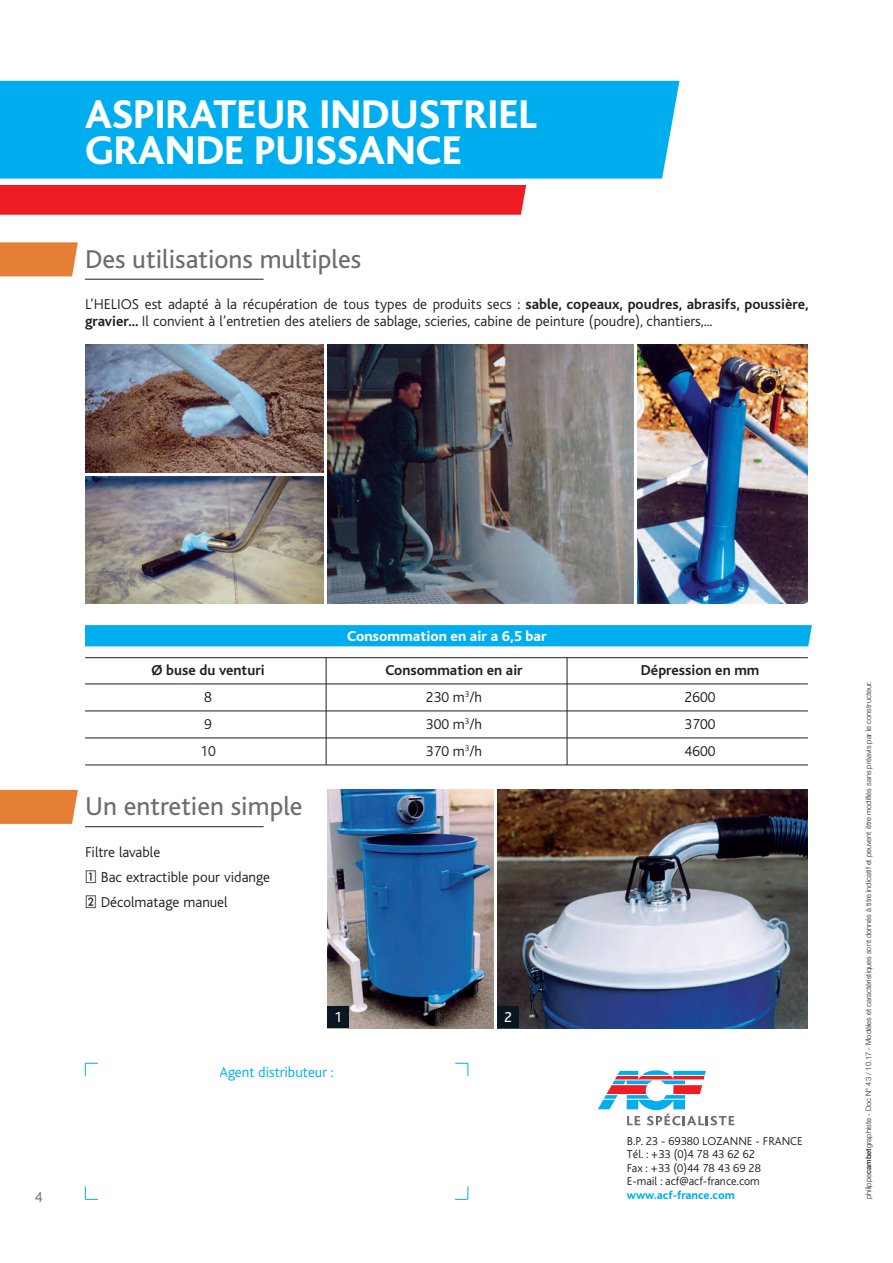
<style>
.page{position:relative;width:893px;height:1263px;background:#fff}
.page>*{position:absolute;margin:0;border:0;box-sizing:border-box;transform-origin:0 0}
.t1{font:800 42px/36px "Bliss";color:#fff}
.t2{font:27px "Bliss";color:#6c6d70}
.t3{font:300 15px/25px "Bliss";color:#231f20}
.t4{font:700 15px "Bliss";color:#231f20}
.t5{font:800 15px "Bliss";color:#fff}
.t6{font:300 15px "Bliss";color:#00aeef}
.t7{font:15px "Bliss";color:#fff}
.t8{font:300 15px "Bliss";color:#6c6d70}
.t9{font:300 12px/13.5px "Bliss";color:#231f20}
.t10{font:800 12px "Bliss";color:#00aeef}
.t11{font:300 7.5px "Helvetica Neue";color:#231f20}
.s1{font-weight:700}
.s2{font-family:"Bundesbahn Pi Three";font-weight:400}
.s3{font-weight:500}
</style>
<div class="page">
<div style="left:0;top:81px;width:679px;height:98px;background:#00aeef"></div>
<div style="left:0;top:185px;width:526px;height:30px;background:#ee1d23"></div>
<svg style="left:0;top:242px;width:78px;height:34px;background:#e7853f"></svg>
<svg style="left:0;top:790px;width:78px;height:34px;background:#e6843e"></svg>
<div style="left:85px;top:625px;width:727px;height:21px;background:#00aeef"></div>
<svg style="left:597px;top:1070px;width:138px;height:56px"></svg>
<img style="left:85px;top:344px;width:238px;height:128px">
<img style="left:327px;top:790px;width:166px;height:238px">
<img style="left:497px;top:790px;width:311px;height:238px">
<img style="left:86px;top:476px;width:238px;height:128px">
<img style="left:638px;top:344px;width:170px;height:260px">
<img style="left:327px;top:344px;width:307px;height:260px">
<svg style="left:85px;top:1186px;width:13px;height:14px"></svg>
<svg style="left:455px;top:1186px;width:14px;height:14px"></svg>
<svg style="left:85px;top:1063px;width:13px;height:13px"></svg>
<svg style="left:455px;top:1063px;width:14px;height:13px"></svg>
<hr style="left:85px;top:279px;width:179px;height:1px;background:#231f20">
<hr style="left:85px;top:826px;width:179px;height:1px;background:#231f20">
<hr style="left:85px;top:657px;width:723px;height:1px;background:#231f20">
<hr style="left:85px;top:684px;width:723px;height:1px;background:#231f20">
<hr style="left:85px;top:711px;width:723px;height:1px;background:#231f20">
<hr style="left:85px;top:738px;width:723px;height:1px;background:#231f20">
<hr style="left:85px;top:765px;width:723px;height:1px;background:#231f20">
<hr style="left:326px;top:658px;width:1px;height:107px;background:#231f20">
<hr style="left:567px;top:658px;width:1px;height:107px;background:#231f20">
<div style="left:327px;top:1007px;width:22px;height:21px;background:#071822"></div>
<div style="left:497px;top:1007px;width:22px;height:21px;background:#071822"></div>
<h1 class="t1" style="left:85px;top:97px;width:453px">ASPIRATEUR INDUSTRIEL<br>GRANDE PUISSANCE</h1>
<h2 class="t2" style="left:85px;top:245px;width:278px">Des utilisations multiples</h2>
<p class="t3" style="left:85px;top:296px;width:725px;line-height:16.5px">L’HELIOS est adapté à la récupération de tous types de produits secs : <span class="s1">sable, copeaux, poudres, abrasifs, poussière, gravier...</span> Il convient à l’entretien des ateliers de sablage, scieries, cabine de peinture (poudre), chantiers,...</p>
<p class="t8" style="left:35px;top:1189px;width:9px">4</p>
<p class="t5" style="left:347px;top:628px;width:201px">Consommation en air a 6,5 bar</p>
<p class="t4" style="left:152px;top:662px;width:115px">Ø buse du venturi</p>
<p class="t4" style="left:385px;top:662px;width:139px">Consommation en air</p>
<p class="t4" style="left:641px;top:662px;width:120px">Dépression en mm</p>
<p class="t3" style="left:204px;top:685px;width:9px">8</p>
<p class="t3" style="left:426px;top:685px;width:58px">230 m<sup>3</sup>/h</p>
<p class="t3" style="left:685px;top:685px;width:32px">2600</p>
<p class="t3" style="left:204px;top:712px;width:9px">9</p>
<p class="t3" style="left:426px;top:712px;width:58px">300 m<sup>3</sup>/h</p>
<p class="t3" style="left:685px;top:712px;width:32px">3700</p>
<p class="t3" style="left:200px;top:739px;width:17px">10</p>
<p class="t3" style="left:426px;top:739px;width:58px">370 m<sup>3</sup>/h</p>
<p class="t3" style="left:685px;top:739px;width:32px">4600</p>
<h2 class="t2" style="left:85px;top:792px;width:219px">Un entretien simple</h2>
<p class="t3" style="left:85px;top:839px;width:186px">Filtre lavable<br><span class="s2">1</span> Bac extractible pour vidange<br><span class="s2">2</span> Décolmatage manuel</p>
<p class="t7" style="left:334px;top:1009px;width:9px">1</p>
<p class="t7" style="left:504px;top:1009px;width:9px">2</p>
<p class="t6" style="left:219px;top:1064px;width:116px">Agent distributeur :</p>
<p class="t9" style="left:627px;top:1134px;width:178px">B.P. 23 - 69380 LOZANNE - FRANCE<br>Tél. : +33 (0)4 78 43 62 62<br>Fax : +33 (0)44 78 43 69 28<br>E-mail : acf@acf-france.com</p>
<p class="t10" style="left:627px;top:1188px;width:110px">www.acf-france.com</p>
<p class="t11" style="left:864px;top:1199px;width:519px;rotate:-90deg">philippe<span class="s3">cambet</span>graphiste - Doc N° 43 / 10.17 - Modèles et caractéristiques sont donnés à titre indicatif et peuvent être modifiés sans préavis par le constructeur.</p>
</div>
